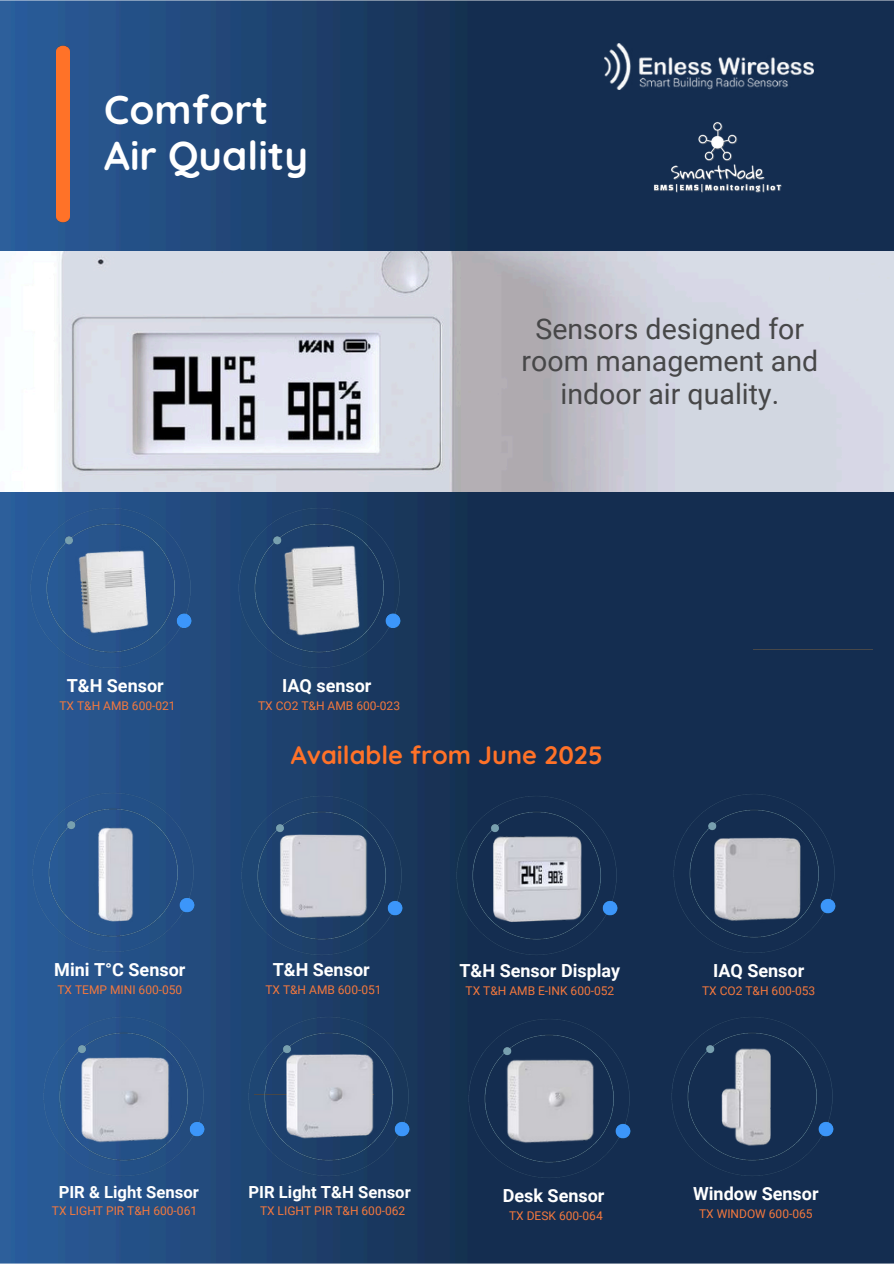
<style>
.page{position:relative;width:894px;height:1264px;background:#fff}
.page>*{position:absolute;margin:0;border:0;box-sizing:border-box;transform-origin:0 0}
.t1{font:700 40.2px/46.2px "Quicksand";color:#fff}
.t2{font:28.5px/32.7px "Roboto";color:#474748;text-align:center}
.t3{font:700 25.2px "Quicksand";color:#ff7228}
.t4{font:700 18px "Roboto";color:#fff}
.t5{font:700 16.65px "Roboto";color:#fff}
.t6{font:12px "Roboto";color:#f4783d}
</style>
<div class="page">
<img style="left:0;top:0;width:893px;height:1263px">
<img style="left:407px;top:518px;width:5px;height:139px">
<img style="left:231px;top:500px;width:176px;height:175px">
<div style="left:56px;top:45px;width:14px;height:179px;background:#ff7228"></div>
<img style="left:23px;top:500px;width:176px;height:175px">
<img style="left:0;top:251px;width:893px;height:240px">
<img style="left:226px;top:806px;width:192px;height:144px">
<img style="left:26px;top:785px;width:175px;height:174px">
<img style="left:241px;top:1009px;width:175px;height:174px">
<div style="left:449px;top:788px;width:175px;height:174px;background:#142d50"></div>
<hr style="left:752px;top:649px;width:119px;height:1px;background:#474748">
<img style="left:74px;top:806px;width:80px;height:135px">
<div style="left:461px;top:1011px;width:176px;height:174px;background:#142d50"></div>
<img style="left:453px;top:1029px;width:192px;height:144px">
<img style="left:36px;top:1009px;width:176px;height:174px">
<div style="left:666px;top:786px;width:175px;height:174px;background:#142d50"></div>
<img style="left:234px;top:788px;width:176px;height:174px">
<div style="left:664px;top:1009px;width:176px;height:174px;background:#142d50"></div>
<img style="left:656px;top:801px;width:192px;height:144px">
<img style="left:439px;top:803px;width:196px;height:147px">
<img style="left:205px;top:1018px;width:255px;height:143px">
<img style="left:0;top:1021px;width:256px;height:144px">
<img style="left:709px;top:1035px;width:146px;height:124px">
<img style="left:604px;top:43px;width:208px;height:47px">
<img style="left:642px;top:110px;width:150px;height:93px">
<p class="t1" style="left:104px;top:85px;width:205px">Comfort<br>Air Quality</p>
<p class="t4" style="left:67px;top:675px;width:98px">T&amp;H Sensor</p>
<p class="t6" style="left:59px;top:698px;width:118px">TX T&amp;H AMB 600-021</p>
<p class="t4" style="left:282px;top:675px;width:91px">IAQ sensor</p>
<p class="t6" style="left:258px;top:698px;width:143px">TX CO2 T&amp;H AMB 600-023</p>
<p class="t2" style="left:521px;top:313px;width:298px">Sensors designed for room management and indoor air quality.</p>
<h1 class="t4" style="left:54px;top:959px;width:133px">Mini T°C Sensor</h1>
<p class="t6" style="left:57px;top:983px;width:126px">TX TEMP MINI 600-050</p>
<p class="t3" style="left:291px;top:738px;width:313px">Available from June 2025</p>
<p class="t4" style="left:272px;top:959px;width:98px">T&amp;H Sensor</p>
<p class="t6" style="left:265px;top:983px;width:118px">TX T&amp;H AMB 600-051</p>
<p class="t4" style="left:459px;top:960px;width:162px">T&amp;H Sensor Display</p>
<p class="t6" style="left:465px;top:983px;width:150px">TX T&amp;H AMB E-INK 600-052</p>
<p class="t4" style="left:713px;top:960px;width:93px">IAQ Sensor</p>
<h3 class="t6" style="left:701px;top:984px;width:115px">TX CO2 T&amp;H 600-053</h3>
<p class="t5" style="left:59px;top:1182px;width:142px">PIR &amp; Light Sensor</p>
<p class="t5" style="left:248px;top:1182px;width:164px">PIR Light T&amp;H Sensor</p>
<p class="t4" style="left:693px;top:1183px;width:127px">Window Sensor</p>
<p class="t4" style="left:502px;top:1185px;width:103px">Desk Sensor</p>
<p class="t6" style="left:509px;top:1208px;width:95px">TX DESK 600-064</p>
<p class="t6" style="left:52px;top:1203px;width:147px">TX LIGHT PIR T&amp;H 600-061</p>
<p class="t6" style="left:260px;top:1203px;width:147px">TX LIGHT PIR T&amp;H 600-062</p>
<p class="t6" style="left:698px;top:1206px;width:115px">TX WINDOW 600-065</p>
</div>
